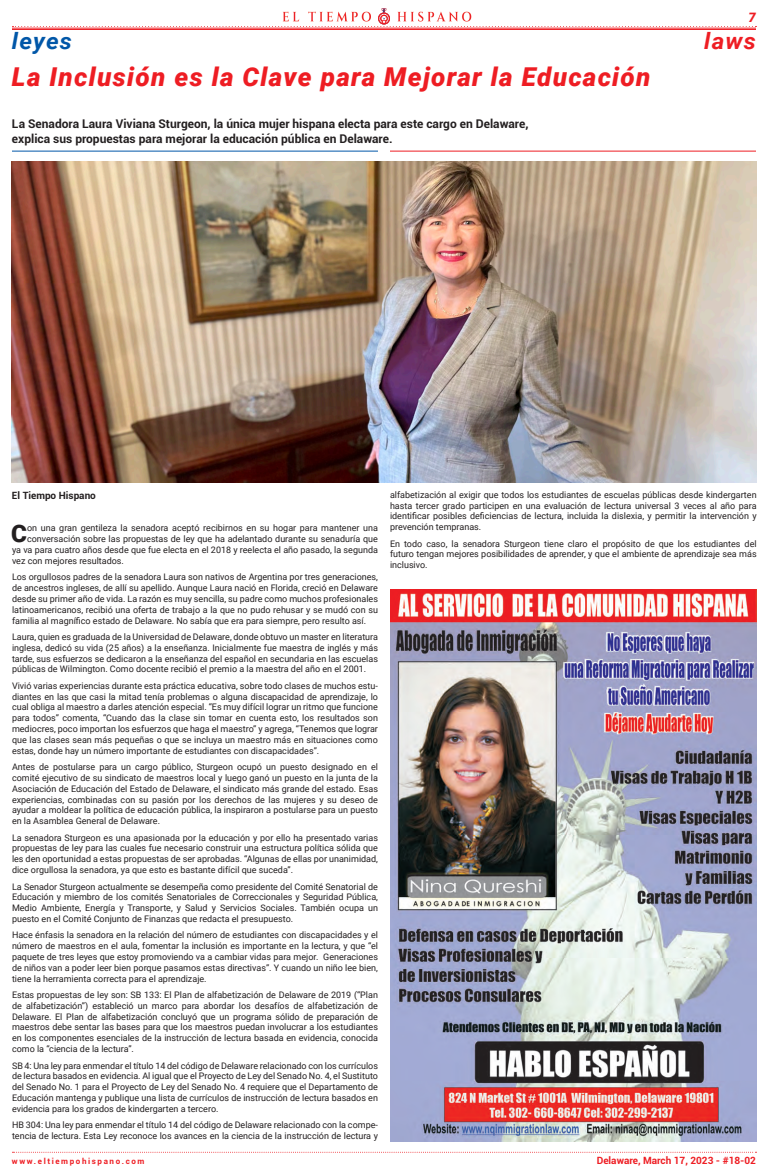
<style>
.page{position:relative;width:768px;height:1176px;background:#fff}
.page>*{position:absolute;margin:0;border:0;box-sizing:border-box;transform-origin:0 0}
.Titulos_Articulos_CA{font:italic 900 26px "Roboto";letter-spacing:.05em;color:#ee1d23}
.Texto_articulos_Prim{font:900 24.2px "Roboto";color:#231f20}
.t1{font:italic 700 22.8px "Roboto";letter-spacing:.045em;color:#0157a8;scale:1.05 1}
.t2{font:italic 700 22.8px "Roboto";color:#ee1d23;scale:1.05 1}
.t3{font:italic 900 13px "Roboto";color:#ee1d23}
.Intro_Castellano{font:700 12px/14.4px "Roboto";color:#231f20}
.t4{font:700 10px "Roboto";color:#ee1d23}
.Autor_Ingles{font:700 10px "Roboto";color:#231f20}
.Texto_Articulos_Cast{font:9px/10.8px "Roboto";color:#231f20;text-align:justify}
.Texto_articulos_Prim-2{font:9px "Roboto";color:#231f20}
.t5{font:700 8px "Roboto";letter-spacing:.2em;color:#ee1d23}
</style>
<div class="page">
<hr style="left:12px;top:28px;width:744px;height:1px;background:#ee1d23">
<hr style="left:12px;top:29px;width:744px;height:1px;background:#ee1d23">
<svg style="left:12px;top:1152px;width:745px;height:1px"></svg>
<svg style="left:12px;top:8px;width:745px;height:19px"></svg>
<hr style="left:390px;top:151px;width:366px;height:1px;background:#ee1d23">
<hr style="left:12px;top:151px;width:366px;height:1px;background:#0157a8">
<img style="left:390px;top:590px;width:366px;height:551px">
<img style="left:12px;top:162px;width:744px;height:320px">
<h3 class="t3" style="left:749px;top:8px;width:9px">7</h3>
<h3 class="t1" style="left:12px;top:25px;width:59px">leyes</h3>
<h3 class="t2" style="left:704px;top:25px;width:51px">laws</h3>
<p class="Titulos_Articulos_CA" style="left:12px;top:59px;width:640px">La Inclusión es la Clave para Mejorar la Educación</p>
<p class="Intro_Castellano" style="left:12px;top:116px;width:518px">La Senadora Laura Viviana Sturgeon, la única mujer hispana electa para este cargo en Delaware, explica sus propuestas para mejorar la educación pública en Delaware.</p>
<p class="Autor_Ingles" style="left:12px;top:488px;width:85px">El Tiempo Hispano</p>
<p class="Texto_articulos_Prim" style="left:11px;top:517px;width:17px">C</p>
<p class="Texto_articulos_Prim-2" style="left:27px;top:522px;width:352px">on una gran gentileza la senadora aceptó recibirnos en su hogar para mantener una</p>
<p class="Texto_articulos_Prim-2" style="left:27px;top:533px;width:352px">conversación sobre las propuestas de ley que ha adelantado durante su senaduría que</p>
<p class="Texto_articulos_Prim-2" style="left:12px;top:544px;width:368px">ya va para cuatro años desde que fue electa en el 2018 y reelecta el año pasado, la segunda</p>
<p class="Texto_articulos_Prim-2" style="left:12px;top:554px;width:113px">vez con mejores resultados.</p>
<p class="Texto_Articulos_Cast" style="left:12px;top:571px;width:368px">Los orgullosos padres de la senadora Laura son nativos de Argentina por tres generaciones, de ancestros ingleses, de allí su apellido. Aunque Laura nació en Florida, creció en Delaware desde su primer año de vida. La razón es muy sencilla, su padre como muchos profesionales latinoamericanos, recibió una oferta de trabajo a la que no pudo rehusar y se mudó con su familia al magnífico estado de Delaware. No sabía que era para siempre, pero resulto así.</p>
<p class="Texto_Articulos_Cast" style="left:12px;top:631px;width:368px">Laura, quien es graduada de la Universidad de Delaware, donde obtuvo un master en literatura inglesa, dedicó su vida (25 años) a la enseñanza. Inicialmente fue maestra de inglés y más tarde, sus esfuerzos se dedicaron a la enseñanza del español en secundaria en las escuelas públicas de Wilmington. Como docente recibió el premio a la maestra del año en el 2001.</p>
<p class="Texto_Articulos_Cast" style="left:12px;top:680px;width:368px">Vivió varias experiencias durante esta práctica educativa, sobre todo clases de muchos estu&shy;diantes en las que casi la mitad tenía problemas o alguna discapacidad de aprendizaje, lo cual obliga al maestro a darles atención especial. “Es muy difícil lograr un ritmo que funcione para todos” comenta, “Cuando das la clase sin tomar en cuenta esto, los resultados son mediocres, poco importan los esfuerzos que haga el maestro” y agrega, “Tenemos que lograr que las clases sean más pequeñas o que se incluya un maestro más en situaciones como estas, donde hay un número importante de estudiantes con discapacidades”.</p>
<p class="Texto_Articulos_Cast" style="left:12px;top:761px;width:368px">Antes de postularse para un cargo público, Sturgeon ocupó un puesto designado en el comité ejecutivo de su sindicato de maestros local y luego ganó un puesto en la junta de la Asociación de Educación del Estado de Delaware, el sindicato más grande del estado. Esas experiencias, combinadas con su pasión por los derechos de las mujeres y su deseo de ayudar a moldear la política de educación pública, la inspiraron a postularse para un puesto en la Asamblea General de Delaware.</p>
<p class="Texto_Articulos_Cast" style="left:12px;top:832px;width:368px">La senadora Sturgeon es una apasionada por la educación y por ello ha presentado varias propuestas de ley para las cuales fue necesario construir una estructura política sólida que les den oportunidad a estas propuestas de ser aprobadas. “Algunas de ellas por unanimidad, dice orgullosa la senadora, ya que esto es bastante difícil que suceda”.</p>
<p class="Texto_Articulos_Cast" style="left:12px;top:881px;width:368px">La Senador Sturgeon actualmente se desempeña como presidente del Comité Senatorial de Educación y miembro de los comités Senatoriales de Correccionales y Seguridad Pública, Medio Ambiente, Energía y Transporte, y Salud y Servicios Sociales. También ocupa un puesto en el Comité Conjunto de Finanzas que redacta el presupuesto.</p>
<p class="Texto_Articulos_Cast" style="left:12px;top:929px;width:368px">Hace énfasis la senadora en la relación del número de estudiantes con discapacidades y el número de maestros en el aula, fomentar la inclusión es importante en la lectura, y que “el paquete de tres leyes que estoy promoviendo va a cambiar vidas para mejor. Generaciones de niños van a poder leer bien porque pasamos estas directivas”. Y cuando un niño lee bien, tiene la herramienta correcta para el aprendizaje.</p>
<p class="Texto_Articulos_Cast" style="left:12px;top:989px;width:368px">Estas propuestas de ley son: SB 133: El Plan de alfabetización de Delaware de 2019 (“Plan de alfabetización”) estableció un marco para abordar los desafíos de alfabetización de Delaware. El Plan de alfabetización concluyó que un programa sólido de preparación de maestros debe sentar las bases para que los maestros puedan involucrar a los estudiantes en los componentes esenciales de la instrucción de lectura basada en evidencia, conocida como la “ciencia de la lectura”.</p>
<p class="Texto_Articulos_Cast" style="left:12px;top:1060px;width:368px">SB 4: Una ley para enmendar el título 14 del código de Delaware relacionado con los currículos de lectura basados en evidencia. Al igual que el Proyecto de Ley del Senado No. 4, el Sustituto del Senado No. 1 para el Proyecto de Ley del Senado No. 4 requiere que el Departamento de Educación mantenga y publique una lista de currículos de instrucción de lectura basados en evidencia para los grados de kindergarten a tercero.</p>
<p class="Texto_Articulos_Cast" style="left:12px;top:1119px;width:368px">HB 304: Una ley para enmendar el título 14 del código de Delaware relacionado con la compe&shy;tencia de lectura. Esta Ley reconoce los avances en la ciencia de la instrucción de lectura y</p>
<p class="Texto_Articulos_Cast" style="left:390px;top:489px;width:368px">alfabetización al exigir que todos los estudiantes de escuelas públicas desde kindergarten hasta tercer grado participen en una evaluación de lectura universal 3 veces al año para identificar posibles deficiencias de lectura, incluida la dislexia, y permitir la intervención y prevención tempranas.</p>
<p class="Texto_Articulos_Cast" style="left:390px;top:538px;width:368px">En todo caso, la senadora Sturgeon tiene claro el propósito de que los estudiantes del futuro tengan mejores posibilidades de aprender, y que el ambiente de aprendizaje sea más inclusivo.</p>
<p class="t5" style="left:12px;top:1156px;width:134px">www.eltiempohispano.com</p>
<p class="t4" style="left:597px;top:1154px;width:161px">Delaware, March 17, 2023 - #18-02</p>
</div>
